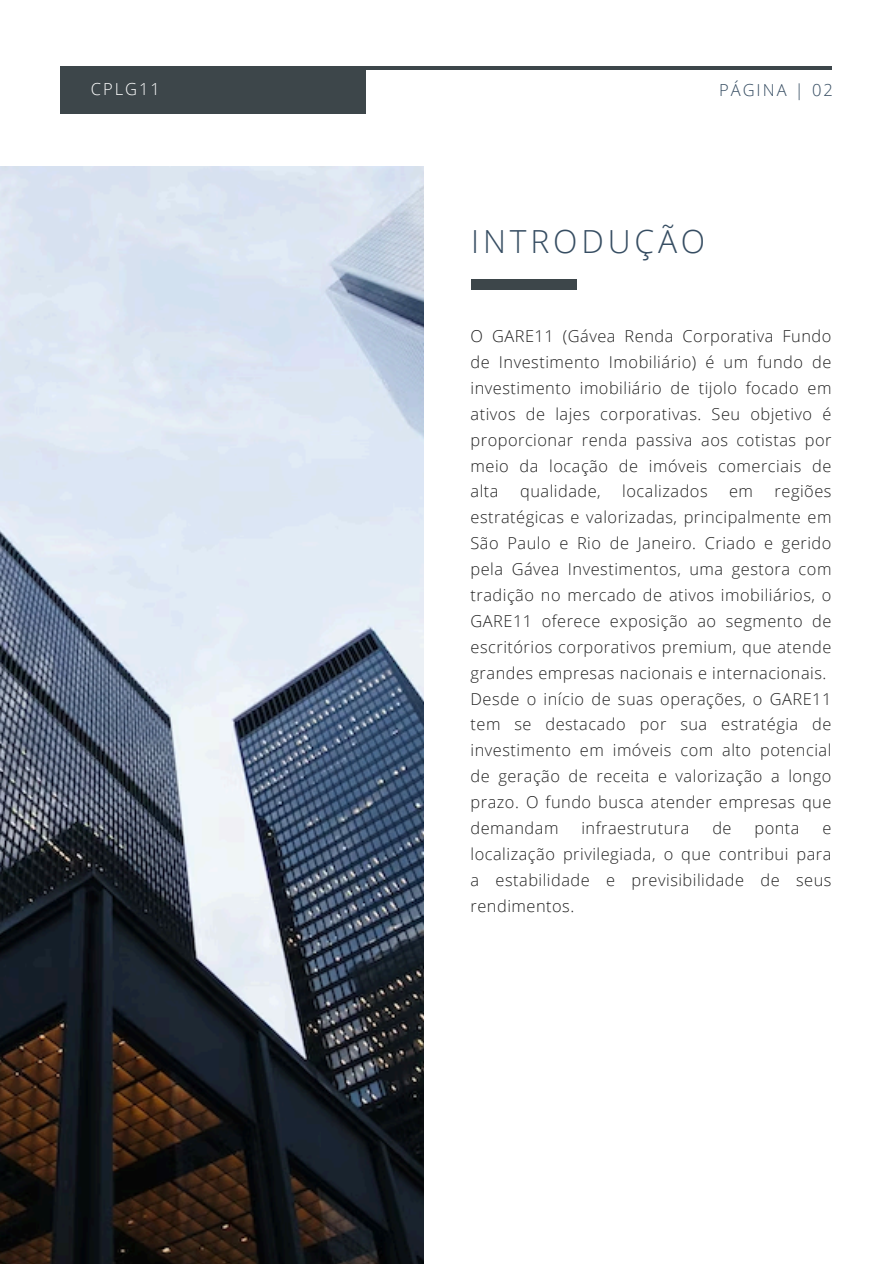
<style>
.page{position:relative;width:894px;height:1264px;background:#fff}
.page>*{position:absolute;margin:0;border:0;box-sizing:border-box;transform-origin:0 0}
.t1{font:300 31.8px "Open Sans";letter-spacing:.12em;color:#364d62}
.t2{font:300 16.5px "Open Sans";letter-spacing:.12em;color:#364d62}
.t3{font:300 16.5px "Open Sans";letter-spacing:.12em;color:#fff}
.t4{font:300 16.35px/25.8px "Open Sans";letter-spacing:.03em;color:#222;text-align:justify}
</style>
<div class="page">
<hr style="left:61px;top:66px;width:770px;height:4px;background:#3d464a">
<div style="left:61px;top:66px;width:304px;height:47px;background:#3d464a"></div>
<img style="left:0;top:166px;width:423px;height:1097px">
<div style="left:471px;top:279px;width:106px;height:11px;background:#3d464a"></div>
<p class="t3" style="left:91px;top:78px;width:71px">CPLG11</p>
<h2 class="t2" style="left:719px;top:79px;width:115px">PÁGINA | 02</h2>
<p class="t1" style="left:471px;top:219px;width:235px">INTRODUÇÃO</p>
<h2 class="t4" style="left:470px;top:323px;width:362px">O GARE11 (Gávea Renda Corporativa Fundo de Investimento Imobiliário) é um fundo de investimento imobiliário de tijolo focado em ativos de lajes corporativas. Seu objetivo é proporcionar renda passiva aos cotistas por meio da locação de imóveis comerciais de alta</h2>
<h2 class="t4" style="left:520px;top:478px;width:82px">qualidade,</h2>
<h2 class="t4" style="left:622px;top:478px;width:87px">localizados</h2>
<h2 class="t4" style="left:729px;top:478px;width:25px">em</h2>
<h2 class="t4" style="left:470px;top:478px;width:362px;text-indent:304px">regiões estratégicas e valorizadas, principalmente em São Paulo e Rio de Janeiro. Criado e gerido pela Gávea Investimentos, uma gestora com tradição no mercado de ativos imobiliários, o GARE11 oferece exposição ao segmento de escritórios corporativos premium, que atende grandes empresas nacionais e internacionais.</h2>
<h1 class="t4" style="left:470px;top:685px;width:362px">Desde o início de suas operações, o GARE11 tem se destacado por sua estratégia de investimento em imóveis com alto potencial de geração de receita e valorização a longo prazo. O fundo busca atender empresas que demandam</h1>
<h1 class="t4" style="left:581px;top:814px;width:110px">infraestrutura</h1>
<h1 class="t4" style="left:712px;top:814px;width:21px">de</h1>
<h1 class="t4" style="left:754px;top:814px;width:47px">ponta</h1>
<h1 class="t4" style="left:470px;top:814px;width:362px;text-indent:352px">e localização privilegiada, o que contribui para a estabilidade e previsibilidade de seus rendimentos.</h1>
</div>
